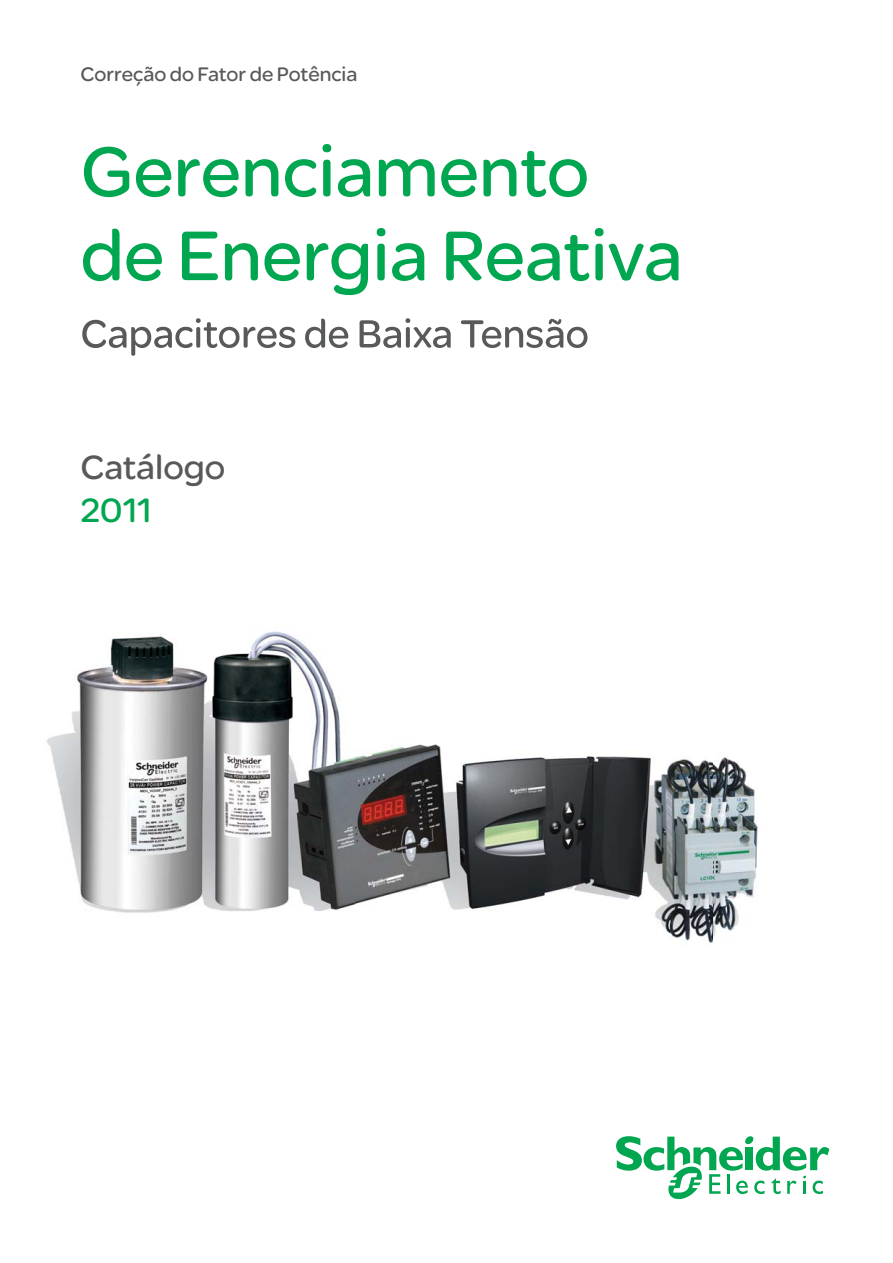
<style>
.page{position:relative;width:893px;height:1263px;background:#fff}
.page>*{position:absolute;margin:0;border:0;box-sizing:border-box;transform-origin:0 0}
.t1{font:75px/84px "SE Optimist";color:#00a650}
.t2{font:36px "SE Optimist";color:#58595b}
.t3{font:36px "SE Optimist";color:#00a650}
.t4{font:21px "SE Optimist";color:#58595b}
</style>
<div class="page">
<svg style="left:616px;top:1136px;width:213px;height:63px"></svg>
<img style="left:47px;top:295px;width:711px;height:648px">
<img style="left:82px;top:453px;width:142px;height:33px">
<img style="left:82px;top:498px;width:66px;height:24px">
<img style="left:337px;top:293px;width:23px;height:2px">
<img style="left:295px;top:318px;width:292px;height:38px">
<img style="left:82px;top:318px;width:213px;height:38px">
<p class="t4" style="left:81px;top:66px;width:278px">Correção do Fator de Potência</p>
<p class="t1" style="left:81px;top:136px;width:603px">Gerenciamento de Energia Reativa</p>
<p class="t2" style="left:81px;top:454px;width:146px">Catálogo</p>
<p class="t3" style="left:81px;top:497px;width:72px">2011</p>
</div>
